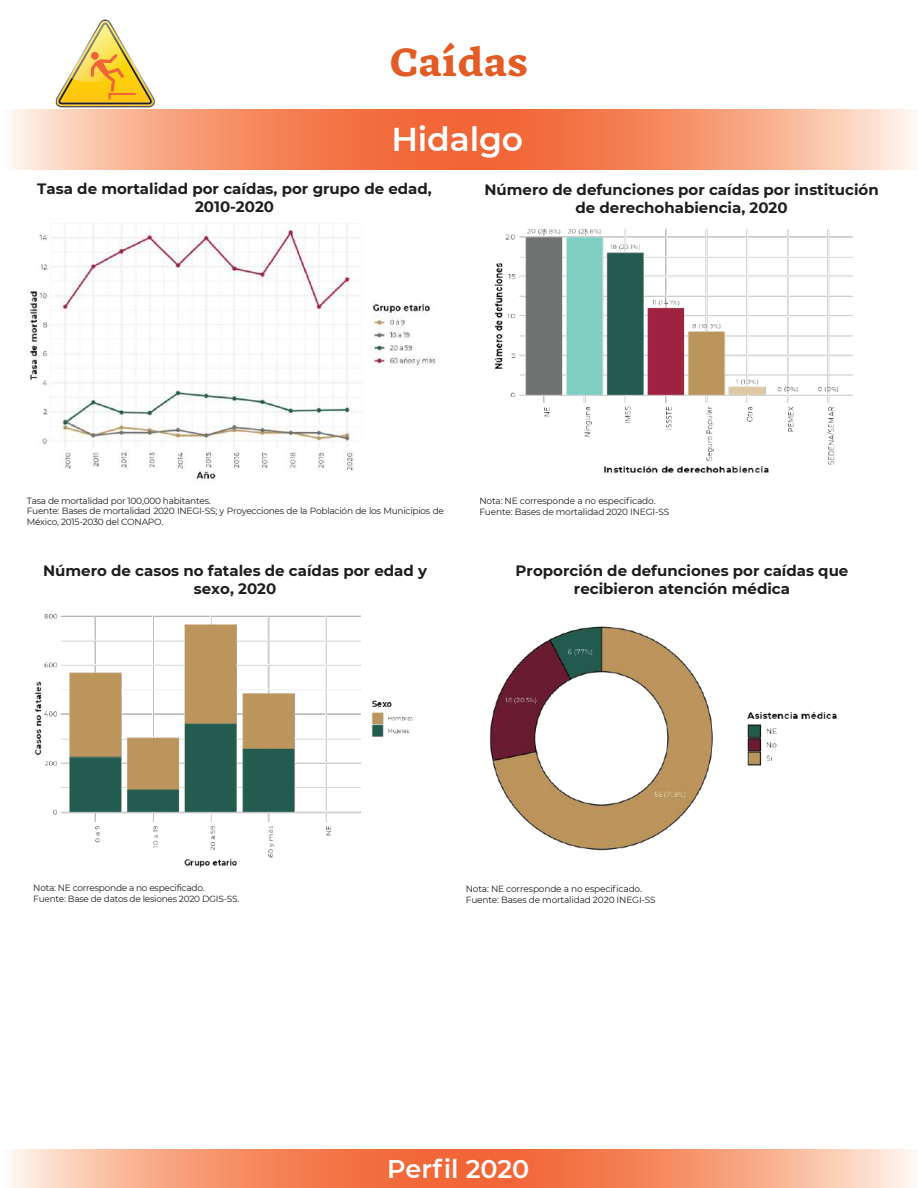
<style>
.page{position:relative;width:918px;height:1188px;background:#fff}
.page>*{position:absolute;margin:0;border:0;box-sizing:border-box;transform-origin:0 0}
.t1{font:900 39px "GMX";color:#e35b25}
.t2{font:600 33px "Montserrat";letter-spacing:-.005em;color:#fff}
.t3{font:600 25.5px "Montserrat";letter-spacing:-.005em;color:#fff}
.t4{font:700 15px/18px "Montserrat";color:#201d1e;text-align:center}
.t5{font:9px/10.8px "Montserrat";letter-spacing:-.03em;color:#201d1e}
.t6{font:9px/10.8px "Montserrat";letter-spacing:-.03em;color:#231f20}
.s1{font-style:inherit}
</style>
<div class="page">
<svg style="left:11px;top:109px;width:905px;height:60px;background:#f69975"></svg>
<svg style="left:11px;top:1149px;width:905px;height:39px;background:#f69975"></svg>
<svg style="left:56px;top:19px;width:99px;height:88px"></svg>
<img style="left:494px;top:228px;width:359px;height:245px">
<img style="left:35px;top:613px;width:378px;height:255px">
<img style="left:489px;top:626px;width:348px;height:225px">
<img style="left:28px;top:223px;width:408px;height:257px">
<h1 class="t1" style="left:389px;top:39px;width:140px">Caídas</h1>
<h2 class="t2" style="left:391px;top:116px;width:133px">Hidalgo</h2>
<h3 class="t4" style="left:37px;top:179px;width:396px">Tasa de mortalidad por caídas, por grupo de edad,<br>2010-2020</h3>
<h3 class="t4" style="left:484px;top:179px;width:396px">Número de defunciones por caídas por institución de derechohabiencia, 2020</h3>
<p class="t5" style="left:27px;top:495px;width:419px">Tasa de mortalidad por 100,000 habitantes<span class="s1">.<br></span>Fuente: Bases de mortalidad 2020 INEGI-SS; y Proyecciones de la Población de los Municipios de<br>México, 2015-2030 del CONAPO.</p>
<h3 class="t4" style="left:43px;top:561px;width:385px">Número de casos no fatales de caídas por edad y sexo, 2020</h3>
<p class="t5" style="left:479px;top:495px;width:191px">Nota: NE corresponde a no especificado.<br>Fuente: Bases de mortalidad 2020 INEGI-SS</p>
<h3 class="t4" style="left:516px;top:561px;width:334px">Proporción de defunciones por caídas que recibieron atención médica</h3>
<p class="t6" style="left:33px;top:882px;width:208px">Nota: NE corresponde a no especificado.<br>Fuente: Base de datos de lesiones 2020 DGIS-SS.</p>
<p class="t5" style="left:466px;top:883px;width:191px">Nota: NE corresponde a no especificado.<br>Fuente: Bases de mortalidad 2020 INEGI-SS</p>
<h3 class="t3" style="left:387px;top:1151px;width:144px">Perfil 2020</h3>
</div>
